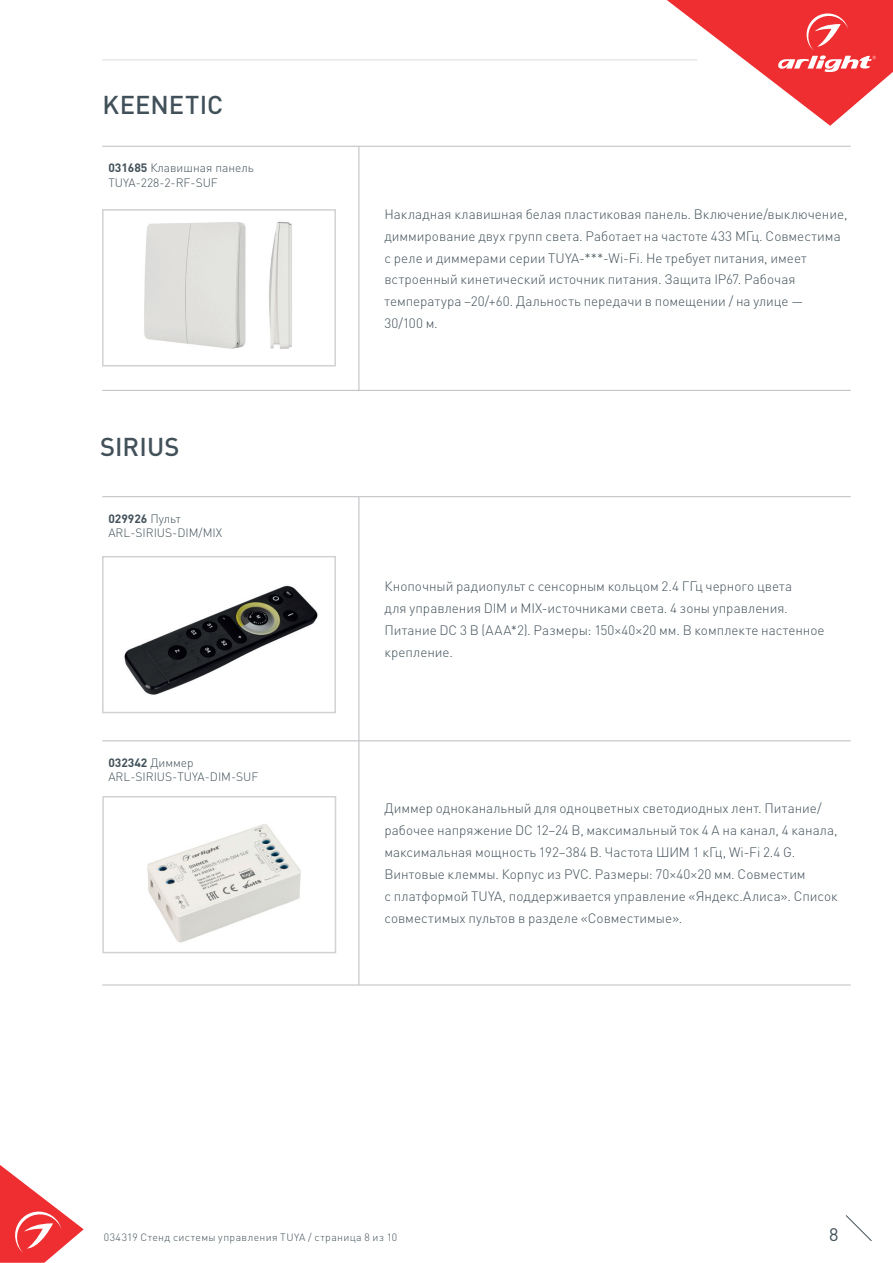
<style>
.page{position:relative;width:893px;height:1263px;background:#fff}
.page>*{position:absolute;margin:0;border:0;box-sizing:border-box;transform-origin:0 0}
.t1{font:500 25.5px "DIN Pro";letter-spacing:.005em;color:#425159}
.t2{font:18px "DIN Pro";color:#425159}
.t3{font:300 13.5px/21.9px "DIN Pro";color:#425159}
.t4{font:300 12px/14.4px "DIN Pro";color:#425159}
.t5{font:300 10.5px "DIN Pro";letter-spacing:.04em;color:#425159}
.s1{font-weight:700}
</style>
<div class="page">
<svg style="left:0;top:1165px;width:84px;height:98px"></svg>
<svg style="left:845px;top:1215px;width:27px;height:26px"></svg>
<svg style="left:667px;top:0;width:226px;height:126px"></svg>
<hr style="left:102px;top:60px;width:595px;height:1px;background:#dcdddf">
<hr style="left:102px;top:146px;width:257px;height:1px;background:#bcbdc0">
<hr style="left:359px;top:146px;width:492px;height:1px;background:#bcbdc0">
<hr style="left:359px;top:146px;width:1px;height:244px;background:#bcbdc0">
<hr style="left:102px;top:390px;width:257px;height:1px;background:#bcbdc0">
<hr style="left:359px;top:390px;width:492px;height:1px;background:#bcbdc0">
<hr style="left:102px;top:496px;width:257px;height:1px;background:#bcbdc0">
<hr style="left:359px;top:496px;width:492px;height:1px;background:#bcbdc0">
<hr style="left:359px;top:497px;width:1px;height:244px;background:#bcbdc0">
<hr style="left:102px;top:741px;width:257px;height:1px;background:#bcbdc0">
<hr style="left:359px;top:741px;width:492px;height:1px;background:#bcbdc0">
<hr style="left:359px;top:741px;width:1px;height:244px;background:#bcbdc0">
<hr style="left:102px;top:985px;width:257px;height:1px;background:#bcbdc0">
<hr style="left:359px;top:985px;width:492px;height:1px;background:#bcbdc0">
<img style="left:144px;top:221px;width:148px;height:128px">
<div style="left:102px;top:209px;width:234px;height:157px;border:2px solid #d1d2d4"></div>
<img style="left:124px;top:585px;width:194px;height:110px">
<div style="left:102px;top:556px;width:234px;height:157px;border:2px solid #d1d2d4"></div>
<img style="left:147px;top:824px;width:154px;height:119px">
<div style="left:102px;top:796px;width:234px;height:157px;border:2px solid #d1d2d4"></div>
<h1 class="t1" style="left:102px;top:87px;width:122px">KEENETIC</h1>
<p class="t4" style="left:108px;top:160px;width:147px"><span class="s1">031685</span> Клавишная панель<br>TUYA-228-2-RF-SUF</p>
<h1 class="t1" style="left:100px;top:429px;width:81px">SIRIUS</h1>
<p class="t4" style="left:108px;top:511px;width:115px"><span class="s1">029926</span> Пульт<br>ARL-SIRIUS-DIM/MIX</p>
<p class="t4" style="left:108px;top:755px;width:152px"><span class="s1">032342</span> Диммер<br>ARL-SIRIUS-TUYA-DIM-SUF</p>
<p class="t3" style="left:384px;top:202px;width:465px">Накладная клавишная белая пластиковая панель. Включение/выключение, диммирование двух групп света. Работает на частоте 433 МГц. Совместима с реле и диммерами серии TUYA-***-Wi-Fi. Не требует питания, имеет встроенный кинетический источник питания. Защита IP67. Рабочая температура –20/+60. Дальность передачи в помещении / на улице —<br>30/100 м.</p>
<p class="t3" style="left:384px;top:575px;width:442px">Кнопочный радиопульт с сенсорным кольцом 2.4 ГГц черного цвета<br>для управления DIM и MIX-источниками света. 4 зоны управления.<br>Питание DC 3 В (AAA*2). Размеры: 150×40×20 мм. В комплекте настенное крепление.</p>
<p class="t3" style="left:384px;top:797px;width:455px">Диммер одноканальный для одноцветных светодиодных лент. Питание/ рабочее напряжение DC 12–24 В, максимальный ток 4 A на канал, 4 канала, максимальная мощность 192–384 В. Частота ШИМ 1 кГц, Wi-Fi 2.4 G.<br>Винтовые клеммы. Корпус из PVC. Размеры: 70×40×20 мм. Cовместим<br>с платформой TUYA, поддерживается управление «Яндекс.Алиса». Список совместимых пультов в разделе «Совместимые».</p>
<p class="t5" style="left:104px;top:1230px;width:295px">034319 Стенд cистемы управления TUYA / страница 8 из 10</p>
<h2 class="t2" style="left:829px;top:1222px;width:11px">8</h2>
</div>
